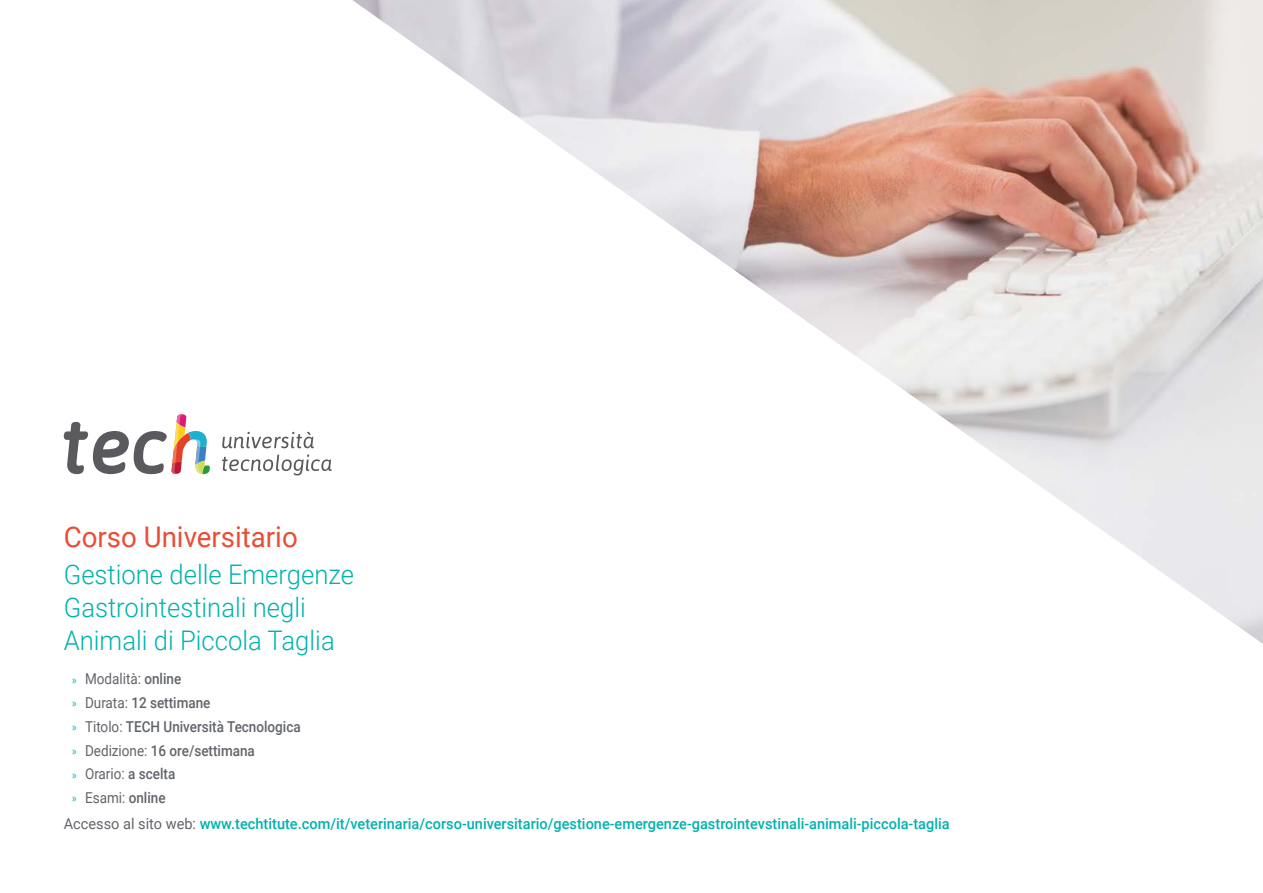
<style>
.page{position:relative;width:1263px;height:893px;background:#fff}
.page>*{position:absolute;margin:0;border:0;box-sizing:border-box;transform-origin:0 0}
.t1{font:28.5px "Roboto";color:#e94d35}
.t2{font:300 27px/33px "Roboto";color:#00b2af;scale:.95 1}
.t3{font:500 15px "Roboto";color:#00b2af}
.t4{font:500 15px/23.7px "Roboto";color:#61646a;scale:.9 1}
.s1{font-family:"Myriad Pro";font-weight:400;font-size:12px;color:#00b2af}
.s2{font-weight:400}
.s3{font-weight:400;color:#61646a}
</style>
<div class="page">
<img style="left:352px;top:0;width:911px;height:644px">
<svg style="left:222px;top:432px;width:92px;height:16px"></svg>
<svg style="left:222px;top:455px;width:110px;height:20px"></svg>
<svg style="left:64px;top:414px;width:146px;height:60px"></svg>
<h1 class="t1" style="left:64px;top:517px;width:235px">Corso Universitario</h1>
<h2 class="t2" style="left:64px;top:557px;width:307px">Gestione delle Emergenze<br>Gastrointestinali negli<br>Animali di Piccola Taglia</h2>
<p class="t4" style="left:72px;top:667px;width:255px"><span class="s1">»</span> <span class="s2">Modalità:</span> online<br><span class="s1">»</span> <span class="s2">Durata:</span> 12 settimane<br><span class="s1">»</span> <span class="s2">Titolo:</span> TECH Università Tecnologica <span class="s1">»</span> <span class="s2">Dedizione:</span> 16 ore/settimana<br><span class="s1">»</span> <span class="s2">Orario:</span> a scelta<br><span class="s1">»</span> <span class="s2">Esami:</span> online</p>
<p class="t3" style="left:64px;top:813px;width:887px"><span class="s3">Accesso al sito web:</span> www.techtitute.com/it/veterinaria/corso-universitario/gestione-emergenze-gastrointevstinali-animali-piccola-taglia</p>
</div>
